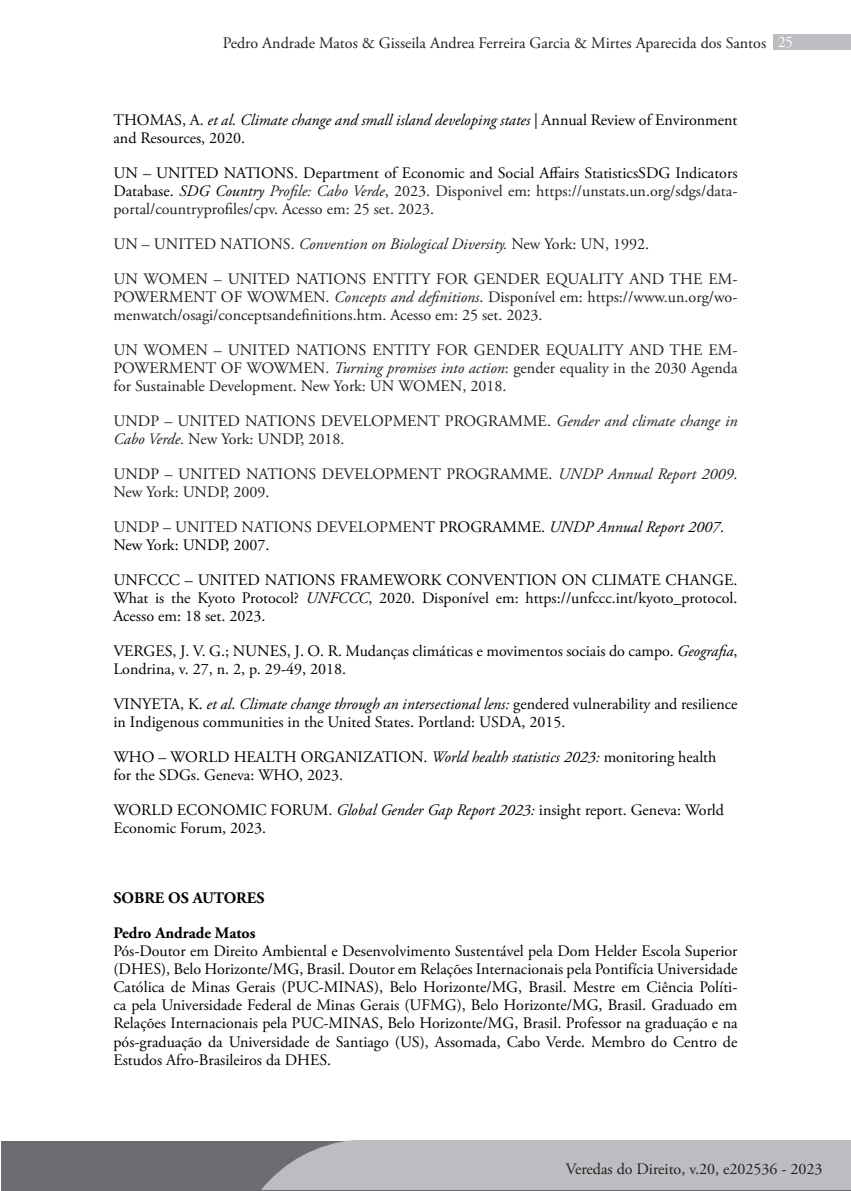
<style>
.page{position:relative;width:851px;height:1191px;background:#fff}
.page>*{position:absolute;margin:0;border:0;box-sizing:border-box;transform-origin:0 0}
.t1{font:16px/18px "Adobe Garamond Pro";color:#000001}
.t2{font:16px/18px "Adobe Garamond Pro";color:#231f20}
.t3{font:700 16px/35px "Adobe Garamond Pro";color:#000001}
.s1{color:#fff}
.s2{font-style:italic}
.s3{color:#000001}
.s4{font-style:italic;color:#000001}
.s5{color:#231f20}
</style>
<div class="page">
<div style="left:1px;top:1141px;width:849px;height:50px;background:#6c6d70"></div>
<hr style="left:0;top:1140px;width:1px;height:50px;background:#6c6d70">
<div style="left:773px;top:34px;width:77px;height:16px;background:#bcbdc0"></div>
<div style="left:261px;top:1140px;width:589px;height:50px;background:#bcbdc0"></div>
<p class="t2" style="left:223px;top:34px;width:572px">Pedro Andrade Matos &amp; Gisseila Andrea Ferreira Garcia &amp; Mirtes Aparecida dos Santos <span class="s1">25</span></p>
<p class="t1" style="left:113px;top:111px;width:625px">THOMAS, A. <span class="s2">et al. Climate change and small island developing states</span> | Annual Review of Environment and Resources, 2020.</p>
<p class="t2" style="left:113px;top:164px;width:625px;text-align:justify"><span class="s3">UN – UNITED NATIONS. Department of Economic and Social Affairs StatisticsSDG Indicators Database.</span> <span class="s4">SDG Country</span> <span class="s2">Profile: Cabo Verde</span>, 2023. Disponivel em: https://unstats.un.org/sdgs/data&shy;portal/countryprofiles/cpv. Acesso em: 25 set. 2023.</p>
<p class="t2" style="left:113px;top:227px;width:625px;line-height:35px">UN – UNITED NATIONS. <span class="s2">Convention on Biological Diversity.</span> New York: UN, 1992.<br>UN WOMEN – UNITED NATIONS ENTITY FOR GENDER EQUALITY AND THE EM-</p>
<p class="t2" style="left:113px;top:289px;width:625px">POWERMENT OF WOWMEN. <span class="s2">Concepts and definitions</span>. Disponível em: https://www.un.org/wo&shy;menwatch/osagi/conceptsandefinitions.htm. Acesso em: 25 set. 2023.</p>
<p class="t2" style="left:113px;top:342px;width:625px;text-align:justify">UN WOMEN – UNITED NATIONS ENTITY FOR GENDER EQUALITY AND THE EM-POWERMENT OF WOWMEN. <span class="s2">Turning promises into action</span>: gender equality in the 2030 Agenda for Sustainable Development. New York: UN WOMEN, 2018.</p>
<p class="t2" style="left:113px;top:413px;width:625px">UNDP – UNITED NATIONS DEVELOPMENT PROGRAMME. <span class="s2">Gender and climate change in<br>Cabo Verde</span>. New York: UNDP, 2018.</p>
<p class="t2" style="left:113px;top:466px;width:625px">UNDP – UNITED NATIONS DEVELOPMENT PROGRAMME. <span class="s2">UNDP Annual Report 2009</span>.<br>New York: UNDP, 2009.</p>
<p class="t1" style="left:113px;top:519px;width:612px"><span class="s5">UNDP – UNITED NATIONS DEVELOPMEN</span>T PROGRAMME. <span class="s2">UNDP Annual Report 2007</span>.<br>New York: UNDP, 2007.</p>
<p class="t1" style="left:113px;top:572px;width:625px;text-align:justify">UNFCCC – UNITED NATIONS FRAMEWORK CONVENTION ON CLIMATE CHANGE.<br>What is the Kyoto Protocol? <span class="s2">UNFCCC</span>, 2020. Disponível em: https://unfccc.int/kyoto_protocol.<br>Acesso em: 18 set. 2023.</p>
<p class="t1" style="left:113px;top:643px;width:625px">VERGES, J. V. G.; NUNES, J. O. R. Mudanças climáticas e movimentos sociais do campo. <span class="s2">Geografia</span>,<br>Londrina, v. 27, n. 2, p. 29-49, 2018.</p>
<p class="t1" style="left:113px;top:696px;width:625px">VINYETA, K. <span class="s2">et al</span>. <span class="s2">Climate change through an intersectional lens:</span> gendered vulnerability and resilience in Indigenous communities in the United States. Portland: USDA, 2015.</p>
<p class="t1" style="left:113px;top:749px;width:604px">WHO – WORLD HEALTH ORGANIZATION. <span class="s2">World health statistics 2023:</span> monitoring health for the SDGs. Geneva: WHO, 2023.</p>
<p class="t1" style="left:113px;top:802px;width:612px">WORLD ECONOMIC FORUM. <span class="s2">Global Gender Gap Report 2023:</span> insight report. Geneva: World<br>Economic Forum, 2023.</p>
<p class="t3" style="left:113px;top:881px;width:152px">SOBRE OS AUTORES<br>Pedro Andrade Matos</p>
<p class="t1" style="left:113px;top:943px;width:625px;text-align:justify">Pós-Doutor em Direito Ambiental e Desenvolvimento Sustentável pela Dom Helder Escola Superior (DHES), Belo Horizonte/MG, Brasil. Doutor em Relações Internacionais pela Pontifícia Universidade Católica de Minas Gerais (PUC-MINAS), Belo Horizonte/MG, Brasil. Mestre em Ciência Políti&shy;ca pela Universidade Federal de Minas Gerais (UFMG), Belo Horizonte/MG, Brasil. Graduado em Relações Internacionais pela PUC-MINAS, Belo Horizonte/MG, Brasil. Professor na graduação e na pós-graduação da Universidade de Santiago (US), Assomada, Cabo Verde. Membro do Centro de Estudos Afro-Brasileiros da DHES.</p>
<p class="t2" style="left:565px;top:1160px;width:258px">Veredas do Direito, v.20, e202536 - 2023</p>
</div>
